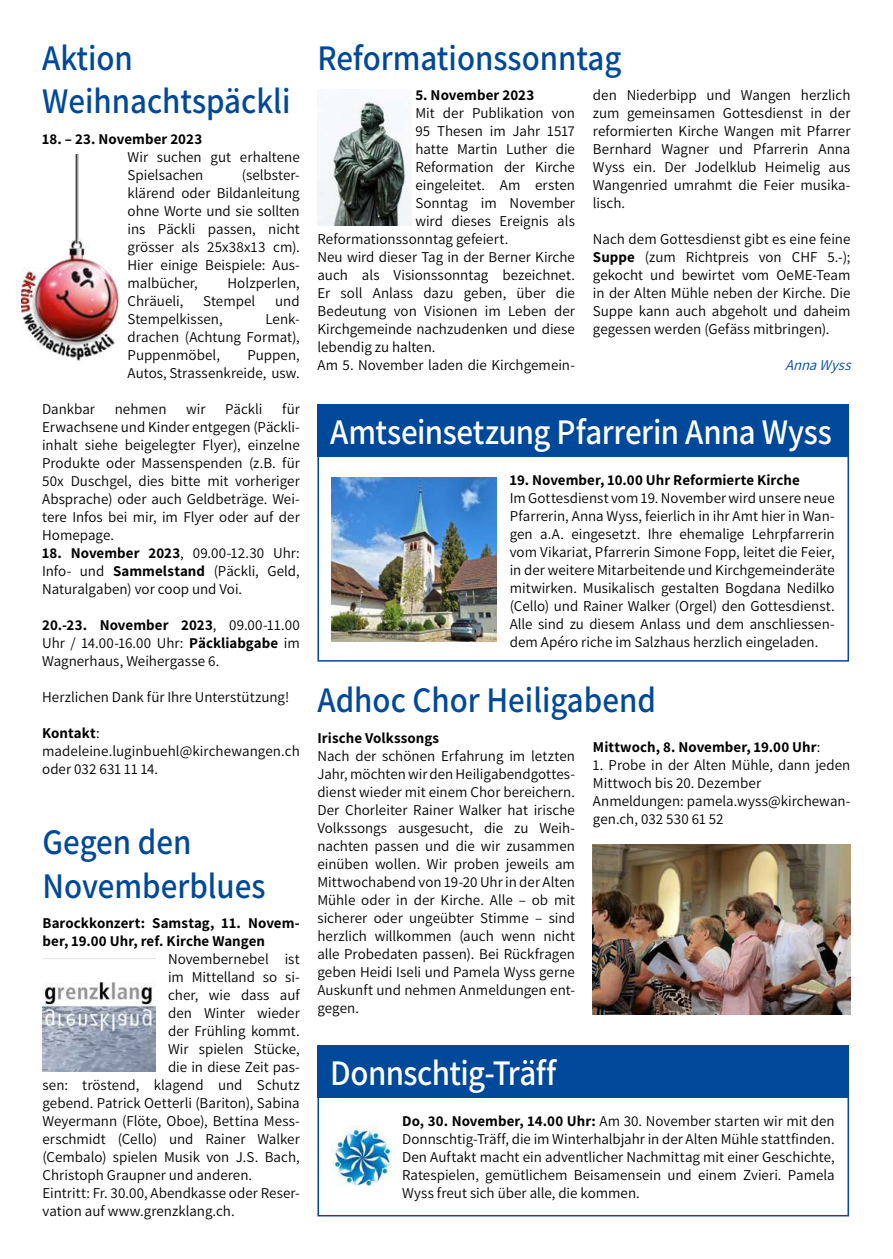
<style>
.page{position:relative;width:893px;height:1259px;background:#fff}
.page>*{position:absolute;margin:0;border:0;box-sizing:border-box;transform-origin:0 0}
.t1{font:600 36px/43.2px "Assistant";color:#00489a;scale:.92 1}
.t2{font:600 36px "Assistant";letter-spacing:-.015em;color:#fff;scale:.92 1}
.t3{font:15px/18px "Assistant";color:#000;text-align:justify}
.t4{font:700 15px/18px "Assistant";letter-spacing:.005em;color:#000}
.t5{font:italic 15px "Assistant";color:#00489a}
.s1{font-weight:700}
.s2{font-weight:400}
</style>
<div class="page">
<img style="left:332px;top:477px;width:165px;height:164px">
<div style="left:317px;top:455px;width:532px;height:206px;border:2px solid #00489a"></div>
<div style="left:317px;top:1096px;width:532px;height:120px;border:2px solid #00489a"></div>
<div style="left:317px;top:404px;width:532px;height:52px;background:#00489a"></div>
<div style="left:317px;top:1045px;width:532px;height:52px;background:#00489a"></div>
<img style="left:317px;top:101px;width:94px;height:125px">
<img style="left:593px;top:845px;width:257px;height:170px">
<img style="left:43px;top:982px;width:112px;height:89px">
<img style="left:332px;top:1125px;width:60px;height:61px">
<img style="left:21px;top:154px;width:98px;height:207px">
<h1 class="t1" style="left:42px;top:34px;width:271px">Aktion<br>Weihnachtspäckli</h1>
<p class="t4" style="left:42px;top:129px;width:162px">18. – 23. November 2023</p>
<p class="t3" style="left:128px;top:147px;width:174px">Wir suchen gut erhaltene<br>Spielsachen</p>
<p class="t3" style="left:128px;top:165px;width:174px;text-indent:114px">(selbster&shy;klärend oder Bildanleitung ohne Worte und sie sollten ins Päckli passen, nicht grösser als 25x38x13 cm).<br>Hier einige Beispiele: Aus&shy;malbücher,</p>
<p class="t3" style="left:228px;top:273px;width:74px">Holzperlen,</p>
<p class="t3" style="left:128px;top:291px;width:57px">Chräueli,</p>
<p class="t3" style="left:203px;top:291px;width:54px">Stempel</p>
<p class="t3" style="left:275px;top:291px;width:26px">und</p>
<p class="t3" style="left:128px;top:309px;width:97px">Stempelkissen,</p>
<p class="t3" style="left:128px;top:309px;width:174px;text-indent:138px">Lenk&shy;drachen (Achtung Format), Puppenmöbel,</p>
<p class="t3" style="left:128px;top:345px;width:174px;text-align:right">Puppen,<br>Autos, Strassenkreide, usw.</p>
<p class="t3" style="left:42px;top:399px;width:259px;text-indent:240px">für Erwachsene und Kinder entgegen (Päckli&shy;inhalt siehe beigelegter Flyer), einzelne Produkte oder Massenspenden (z.B. für 50x Duschgel, dies bitte mit vorheriger Absprache) oder auch Geldbeträge. Wei&shy;tere Infos bei mir, im Flyer oder auf der Homepage.</p>
<p class="t3" style="left:42px;top:543px;width:259px"><span class="s1">18. November 2023</span>, 09.00-12.30 Uhr:<br>Info- und <span class="s1">Sammelstand</span> (Päckli, Geld, Naturalgaben) vor coop und Voi.</p>
<p class="t3" style="left:42px;top:615px;width:259px"><span class="s1">20.-23. November 2023</span>, 09.00-11.00<br>Uhr / 14.00-16.00 Uhr: <span class="s1">Päckliabgabe</span> im Wagnerhaus, Weihergasse 6.</p>
<p class="t3" style="left:42px;top:687px;width:249px">Herzlichen Dank für Ihre Unterstützung!</p>
<p class="t3" style="left:42px;top:723px;width:259px;text-align:left"><span class="s1">Kontakt</span>: madeleine.luginbuehl@kirchewangen.ch oder 032 631 11 14.</p>
<p class="t3" style="left:42px;top:399px;width:54px">Dankbar</p>
<p class="t3" style="left:115px;top:399px;width:53px">nehmen</p>
<p class="t3" style="left:186px;top:399px;width:21px">wir</p>
<p class="t3" style="left:225px;top:399px;width:39px">Päckli</p>
<h1 class="t1" style="left:43px;top:819px;width:244px">Gegen den<br>Novemberblues</h1>
<p class="t4" style="left:43px;top:913px;width:259px">Barockkonzert: Samstag, 11. Novem&shy;ber, 19.00 Uhr, ref. Kirche Wangen</p>
<p class="t3" style="left:168px;top:949px;width:133px">Novembernebel ist</p>
<p class="t3" style="left:168px;top:967px;width:133px">im Mittelland so si-</p>
<p class="t3" style="left:168px;top:985px;width:133px">cher, wie dass auf</p>
<p class="t3" style="left:168px;top:1003px;width:133px">den Winter wieder</p>
<p class="t3" style="left:168px;top:1021px;width:133px">der Frühling kommt.</p>
<p class="t3" style="left:168px;top:1039px;width:133px">Wir spielen Stücke,</p>
<p class="t3" style="left:168px;top:1057px;width:133px">die in diese Zeit pas-</p>
<p class="t3" style="left:43px;top:1075px;width:259px">sen: tröstend, klagend und Schutz</p>
<p class="t3" style="left:43px;top:1093px;width:259px">gebend. Patrick Oetterli (Bariton), Sabina</p>
<p class="t3" style="left:43px;top:1111px;width:259px">Weyermann (Flöte, Oboe), Bettina Mess-</p>
<p class="t3" style="left:43px;top:1129px;width:259px">erschmidt (Cello) und Rainer Walker</p>
<p class="t3" style="left:43px;top:1147px;width:259px">(Cembalo) spielen Musik von J.S. Bach,</p>
<p class="t3" style="left:43px;top:1165px;width:211px">Christoph Graupner und anderen.</p>
<p class="t3" style="left:43px;top:1183px;width:259px">Eintritt: Fr. 30.00, Abendkasse oder Reser-</p>
<p class="t3" style="left:43px;top:1201px;width:194px">vation auf www.grenzklang.ch.</p>
<h1 class="t1" style="left:317px;top:34px;width:332px">Reformationssonntag</h1>
<p class="t4" style="left:415px;top:86px;width:120px">5. November 2023</p>
<p class="t3" style="left:415px;top:104px;width:161px">Mit der Publikation von</p>
<p class="t3" style="left:415px;top:122px;width:161px">95 Thesen im Jahr 1517</p>
<p class="t3" style="left:415px;top:140px;width:161px">hatte Martin Luther die</p>
<p class="t3" style="left:415px;top:158px;width:161px">Reformation der Kirche</p>
<p class="t3" style="left:415px;top:176px;width:161px">eingeleitet. Am ersten</p>
<p class="t3" style="left:415px;top:194px;width:161px">Sonntag im November</p>
<p class="t3" style="left:415px;top:212px;width:161px">wird dieses Ereignis als</p>
<p class="t3" style="left:317px;top:230px;width:192px">Reformationssonntag gefeiert.</p>
<p class="t3" style="left:317px;top:248px;width:259px">Neu wird dieser Tag in der Berner Kirche</p>
<p class="t3" style="left:317px;top:266px;width:259px">auch als Visionssonntag bezeichnet.</p>
<p class="t3" style="left:317px;top:284px;width:259px">Er soll Anlass dazu geben, über die</p>
<p class="t3" style="left:317px;top:302px;width:259px">Bedeutung von Visionen im Leben der</p>
<p class="t3" style="left:317px;top:320px;width:259px">Kirchgemeinde nachzudenken und diese</p>
<p class="t3" style="left:317px;top:338px;width:120px">lebendig zu halten.</p>
<p class="t3" style="left:317px;top:356px;width:259px">Am 5. November laden die Kirchgemein-</p>
<p class="t3" style="left:593px;top:86px;width:259px">den Niederbipp und Wangen herzlich zum gemeinsamen Gottesdienst in der reformierten Kirche Wangen mit Pfarrer Bernhard Wagner und Pfarrerin Anna Wyss ein. Der Jodelklub Heimelig aus Wangenried umrahmt die Feier musika&shy;lisch.</p>
<p class="t3" style="left:593px;top:230px;width:259px">Nach dem Gottesdienst gibt es eine feine <span class="s1">Suppe</span> (zum Richtpreis von CHF 5.-); gekocht und bewirtet vom OeME-Team in der Alten Mühle neben der Kirche. Die Suppe kann auch abgeholt und daheim gegessen werden (Gefäss mitbringen).</p>
<p class="t5" style="left:785px;top:355px;width:72px">AnnaWyss</p>
<h1 class="t2" style="left:330px;top:407px;width:547px">Amtseinsetzung Pfarrerin Anna Wyss</h1>
<p class="t4" style="left:510px;top:471px;width:292px">19. November, 10.00 Uhr Reformierte Kirche</p>
<p class="t3" style="left:510px;top:488px;width:326px">Im Gottesdienst vom 19. November wird unsere neue Pfarrerin, Anna Wyss, feierlich in ihr Amt hier in Wan&shy;gen a.A. eingesetzt. Ihre ehemalige Lehrpfarrerin vom Vikariat, Pfarrerin Simone Fopp, leitet die Feier, in der weitere Mitarbeitende und Kirchgemeinderäte mitwirken. Musikalisch gestalten Bogdana Nedilko (Cello) und Rainer Walker (Orgel) den Gottesdienst.<br>Alle sind zu diesem Anlass und dem anschliessen&shy;dem Apéro riche im Salzhaus herzlich eingeladen.</p>
<h1 class="t1" style="left:317px;top:677px;width:369px">Adhoc Chor Heiligabend</h1>
<p class="t4" style="left:317px;top:728px;width:123px">Irische Volkssongs</p>
<p class="t3" style="left:317px;top:746px;width:259px">Nach der schönen Erfahrung im letzten Jahr, möchten wir den Heiligabendgottes&shy;dienst wieder mit einem Chor bereichern.<br>Der Chorleiter Rainer Walker hat irische Volkssongs ausgesucht, die zu Weih&shy;nachten passen und die wir zusammen einüben wollen. Wir proben jeweils am Mittwochabend von 19-20 Uhr in der Alten Mühle oder in der Kirche. Alle – ob mit sicherer oder ungeübter Stimme – sind herzlich willkommen (auch wenn nicht alle Probedaten passen). Bei Rückfragen geben Heidi Iseli und Pamela Wyss gerne Auskunft und nehmen Anmeldungen ent&shy;gegen.</p>
<p class="t4" style="left:593px;top:737px;width:229px">Mittwoch, 8. November, 19.00 Uhr<span class="s2">:</span></p>
<p class="t3" style="left:593px;top:755px;width:259px;text-align:left">1. Probe in der Alten Mühle, dann jeden<br>Mittwoch bis 20. Dezember<br>Anmeldungen: pamela.wyss@kirchewan&shy;gen.ch, 032 530 61 52</p>
<h1 class="t2" style="left:330px;top:1048px;width:247px">Donnschtig-Träff</h1>
<p class="t3" style="left:402px;top:1111px;width:434px"><span class="s1">Do, 30. November, 14.00 Uhr:</span> Am 30. November starten wir mit den Donnschtig-Träff, die im Winterhalbjahr in der Alten Mühle stattfinden.<br>Den Auftakt macht ein adventlicher Nachmittag mit einer Geschichte, Ratespielen, gemütlichem Beisamensein und einem Zvieri. Pamela Wyss freut sich über alle, die kommen.</p>
</div>
